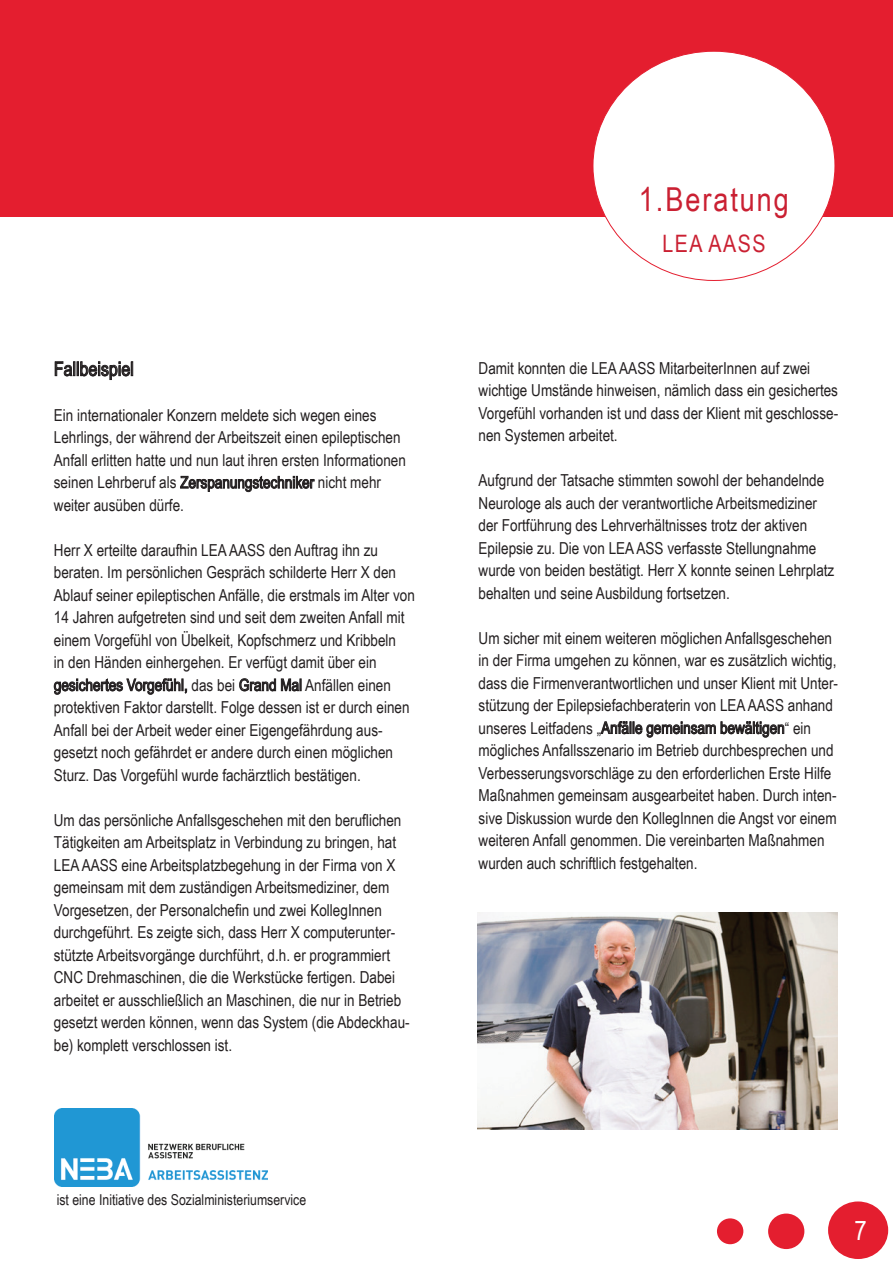
<style>
.page{position:relative;width:893px;height:1263px;background:#fff}
.page>*{position:absolute;margin:0;border:0;box-sizing:border-box;transform-origin:0 0}
.t1{font:33px "Arial Narrow";letter-spacing:.06em;color:#ca2032}
.t2{font:27px "Arial Narrow";color:#fff}
.t3{font:24px "Arial Narrow";letter-spacing:.06em;color:#ca2032}
.t4{font:19.5px "Arial Narrow";color:#231f20}
.t5{font:16.5px/22.5px "Arial Narrow";color:#231f20}
.t6{font:15px "Arial Narrow";color:#231f20}
</style>
<div class="page">
<div style="left:768px;top:1213px;width:36px;height:36px;background:#e41e2f;border-radius:50%"></div>
<div style="left:828px;top:1201px;width:60px;height:58px;background:#e41e2f;border-radius:50%"></div>
<div style="left:717px;top:1218px;width:26px;height:26px;background:#e41e2f;border-radius:50%"></div>
<div style="left:0;top:0;width:893px;height:216px;background:#e41e2f"></div>
<div style="left:593px;top:51px;width:242px;height:229px;background:#fff;border-radius:50%"></div>
<svg style="left:55px;top:361px;width:78px;height:19px"></svg>
<svg style="left:180px;top:476px;width:135px;height:16px"></svg>
<svg style="left:54px;top:678px;width:133px;height:16px"></svg>
<svg style="left:239px;top:678px;width:62px;height:13px"></svg>
<svg style="left:601px;top:721px;width:183px;height:16px"></svg>
<img style="left:478px;top:912px;width:359px;height:217px">
<img style="left:54px;top:1108px;width:213px;height:78px">
<p class="t4" style="left:54px;top:354px;width:81px">Fallbeispiel</p>
<p class="t5" style="left:54px;top:403px;width:354px">Ein internationaler Konzern meldete sich wegen eines Lehrlings, der während der Arbeitszeit einen epileptischen Anfall erlitten hatte und nun laut ihren ersten Informationen seinen Lehrberuf als Zerspanungstechniker nicht mehr weiter ausüben dürfe.</p>
<p class="t5" style="left:54px;top:538px;width:363px">Herr X erteilte daraufhin LEA AASS den Auftrag ihn zu beraten. Im persönlichen Gespräch schilderte Herr X den Ablauf seiner epileptischen Anfälle, die erstmals im Alter von 14 Jahren aufgetreten sind und seit dem zweiten Anfall mit einem Vorgefühl von Übelkeit, Kopfschmerz und Kribbeln<br>in den Händen einhergehen. Er verfügt damit über ein gesichertes Vorgefühl, das bei Grand Mal Anfällen einen protektiven Faktor darstellt. Folge dessen ist er durch einen Anfall bei der Arbeit weder einer Eigengefährdung aus&shy;gesetzt noch gefährdet er andere durch einen möglichen Sturz. Das Vorgefühl wurde fachärztlich bestätigen.</p>
<p class="t5" style="left:54px;top:808px;width:357px">Um das persönliche Anfallsgeschehen mit den beruflichen Tätigkeiten am Arbeitsplatz in Verbindung zu bringen, hat LEA AASS eine Arbeitsplatzbegehung in der Firma von X gemeinsam mit dem zuständigen Arbeitsmediziner, dem Vorgesetzen, der Personalchefin und zwei KollegInnen durchgeführt. Es zeigte sich, dass Herr X computerunter&shy;stützte Arbeitsvorgänge durchführt, d.h. er programmiert CNC Drehmaschinen, die die Werkstücke fertigen. Dabei arbeitet er ausschließlich an Maschinen, die nur in Betrieb gesetzt werden können, wenn das System (die Abdeckhau&shy;be) komplett verschlossen ist.</p>
<p class="t6" style="left:57px;top:1189px;width:251px">ist eine Initiative des Sozialministeriumservice</p>
<h1 class="t1" style="left:639px;top:175px;width:152px">1.Beratung</h1>
<h3 class="t3" style="left:662px;top:226px;width:105px">LEA AASS</h3>
<p class="t5" style="left:479px;top:356px;width:361px">Damit konnten die LEA AASS MitarbeiterInnen auf zwei wichtige Umstände hinweisen, nämlich dass ein gesichertes Vorgefühl vorhanden ist und dass der Klient mit geschlosse&shy;nen Systemen arbeitet.</p>
<p class="t5" style="left:479px;top:468px;width:357px">Aufgrund der Tatsache stimmten sowohl der behandelnde Neurologe als auch der verantwortliche Arbeitsmediziner der Fortführung des Lehrverhältnisses trotz der aktiven Epilepsie zu. Die von LEA ASS verfasste Stellungnahme wurde von beiden bestätigt. Herr X konnte seinen Lehrplatz behalten und seine Ausbildung fortsetzen.</p>
<p class="t5" style="left:479px;top:626px;width:361px">Um sicher mit einem weiteren möglichen Anfallsgeschehen in der Firma umgehen zu können, war es zusätzlich wichtig, dass die Firmenverantwortlichen und unser Klient mit Unter&shy;stützung der Epilepsiefachberaterin von LEA AASS anhand unseres Leitfadens „Anfälle gemeinsam bewältigen“ ein mögliches Anfallsszenario im Betrieb durchbesprechen und Verbesserungsvorschläge zu den erforderlichen Erste Hilfe Maßnahmen gemeinsam ausgearbeitet haben. Durch inten&shy;sive Diskussion wurde den KollegInnen die Angst vor einem weiteren Anfall genommen. Die vereinbarten Maßnahmen wurden auch schriftlich festgehalten.</p>
<h2 class="t2" style="left:854px;top:1211px;width:14px">7</h2>
</div>
